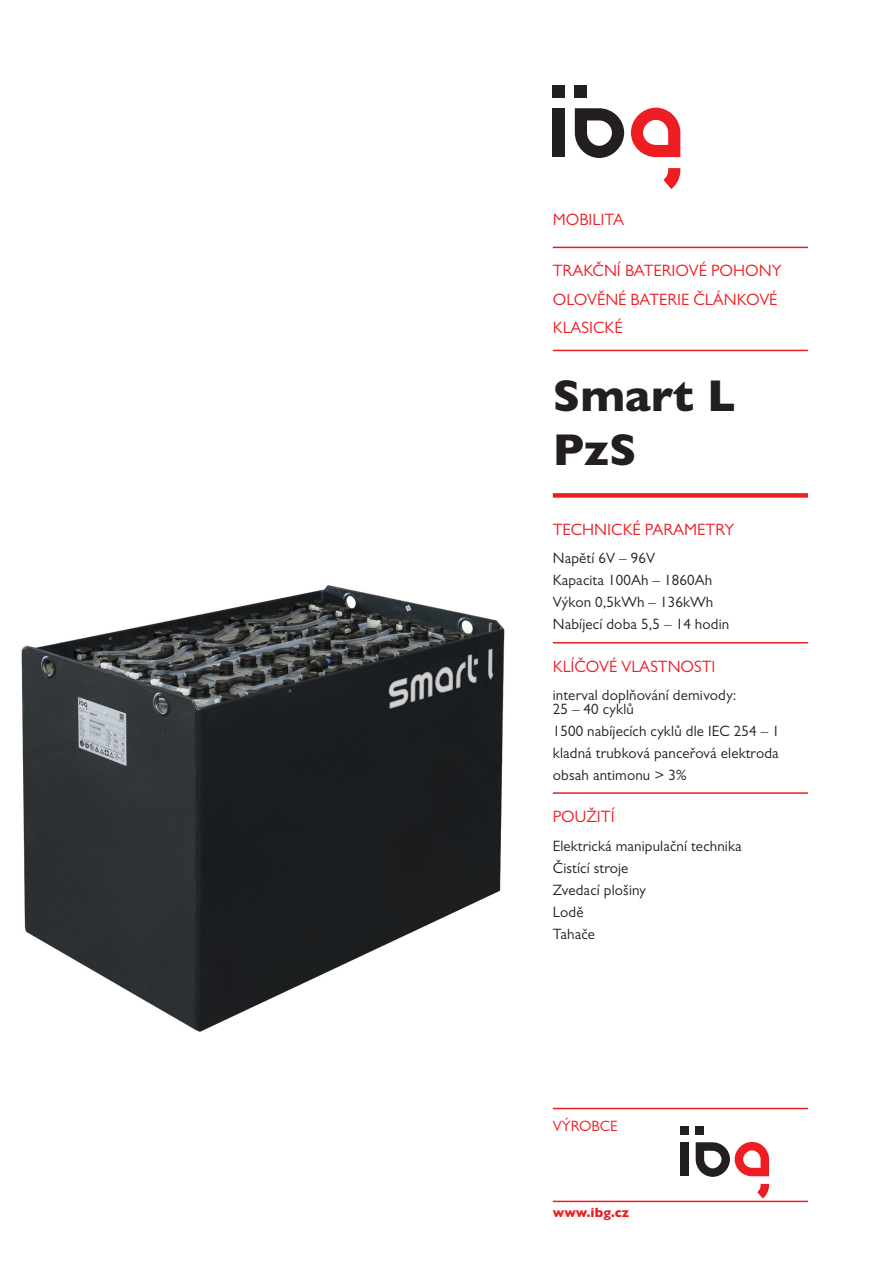
<style>
.page{position:relative;width:893px;height:1263px;background:#fff}
.page>*{position:absolute;margin:0;border:0;box-sizing:border-box;transform-origin:0 0}
.t1{font:800 45px/54px "Gill Sans MT Pro";color:#231f20}
.t2{font:16.5px/28.2px "Gill Sans MT Pro";color:#ed1c24}
.t3{font:16.5px "Gill Sans MT Pro";color:#ee1d23}
.t4{font:15px/22px "Gill Sans MT Pro";letter-spacing:.01em;color:#231f20}
.t5{font:15px "Gill Sans MT Pro";color:#ed1c24}
.t6{font:800 13.5px "Gill Sans MT Pro";color:#ed1c24}
</style>
<div class="page">
<svg style="left:575px;top:108px;width:49px;height:50px"></svg>
<div style="left:553px;top:85px;width:12px;height:12px;background:#231f20"></div>
<div style="left:575px;top:85px;width:12px;height:12px;background:#231f20"></div>
<div style="left:553px;top:108px;width:12px;height:49px;background:#231f20"></div>
<svg style="left:631px;top:108px;width:49px;height:49px"></svg>
<svg style="left:663px;top:168px;width:17px;height:21px"></svg>
<hr style="left:553px;top:247px;width:255px;height:1px;background:#ed1c24">
<hr style="left:553px;top:350px;width:255px;height:1px;background:#ed1c24">
<hr style="left:553px;top:1201px;width:255px;height:1px;background:#ed1c24">
<hr style="left:553px;top:1108px;width:255px;height:1px;background:#ee1d23">
<div style="left:553px;top:493px;width:255px;height:5px;background:#ed1c24"></div>
<hr style="left:553px;top:642px;width:255px;height:1px;background:#ee1d23">
<hr style="left:553px;top:792px;width:255px;height:2px;background:#ee1d23">
<div style="left:680px;top:1126px;width:9px;height:9px;background:#231f20"></div>
<div style="left:696px;top:1126px;width:8px;height:9px;background:#231f20"></div>
<div style="left:680px;top:1142px;width:9px;height:34px;background:#231f20"></div>
<svg style="left:696px;top:1142px;width:73px;height:35px"></svg>
<svg style="left:757px;top:1184px;width:12px;height:14px"></svg>
<img style="left:21px;top:585px;width:484px;height:447px">
<p class="t3" style="left:553px;top:210px;width:73px">MOBILITA</p>
<p class="t2" style="left:553px;top:257px;width:230px">TRAKČNÍ BATERIOVÉ POHONY<br>OLOVĚNÉ BATERIE ČLÁNKOVÉ<br>KLASICKÉ</p>
<h1 class="t1" style="left:553px;top:369px;width:184px">Smart L<br>PzS</h1>
<p class="t2" style="left:553px;top:515px;width:183px">TECHNICKÉ PARAMETRY</p>
<p class="t4" style="left:553px;top:547px;width:178px">Napětí 6V – 96V<br>Kapacita 100Ah – 1860Ah<br>Výkon 0,5kWh – 136kWh<br>Nabíjecí doba 5,5 – 14 hodin</p>
<p class="t2" style="left:553px;top:652px;width:164px">KLÍČOVÉ VLASTNOSTI</p>
<p class="t4" style="left:553px;top:688px;width:185px;line-height:13.5px">interval doplňování demivody:<br>25 – 40 cyklů</p>
<p class="t4" style="left:553px;top:719px;width:228px;text-align:justify">1500 nabíjecích cyklů dle IEC 254 – 1 kladná trubková panceřová elektroda obsah antimonu &gt; 3%</p>
<p class="t2" style="left:553px;top:802px;width:63px">POUŽITÍ</p>
<p class="t4" style="left:553px;top:834px;width:190px">Elektrická manipulační technika<br>Čistící stroje<br>Zvedací plošiny<br>Lodě<br>Tahače</p>
<p class="t5" style="left:553px;top:1117px;width:66px">VÝROBCE</p>
<p class="t6" style="left:553px;top:1205px;width:78px">www.ibg.cz</p>
</div>
